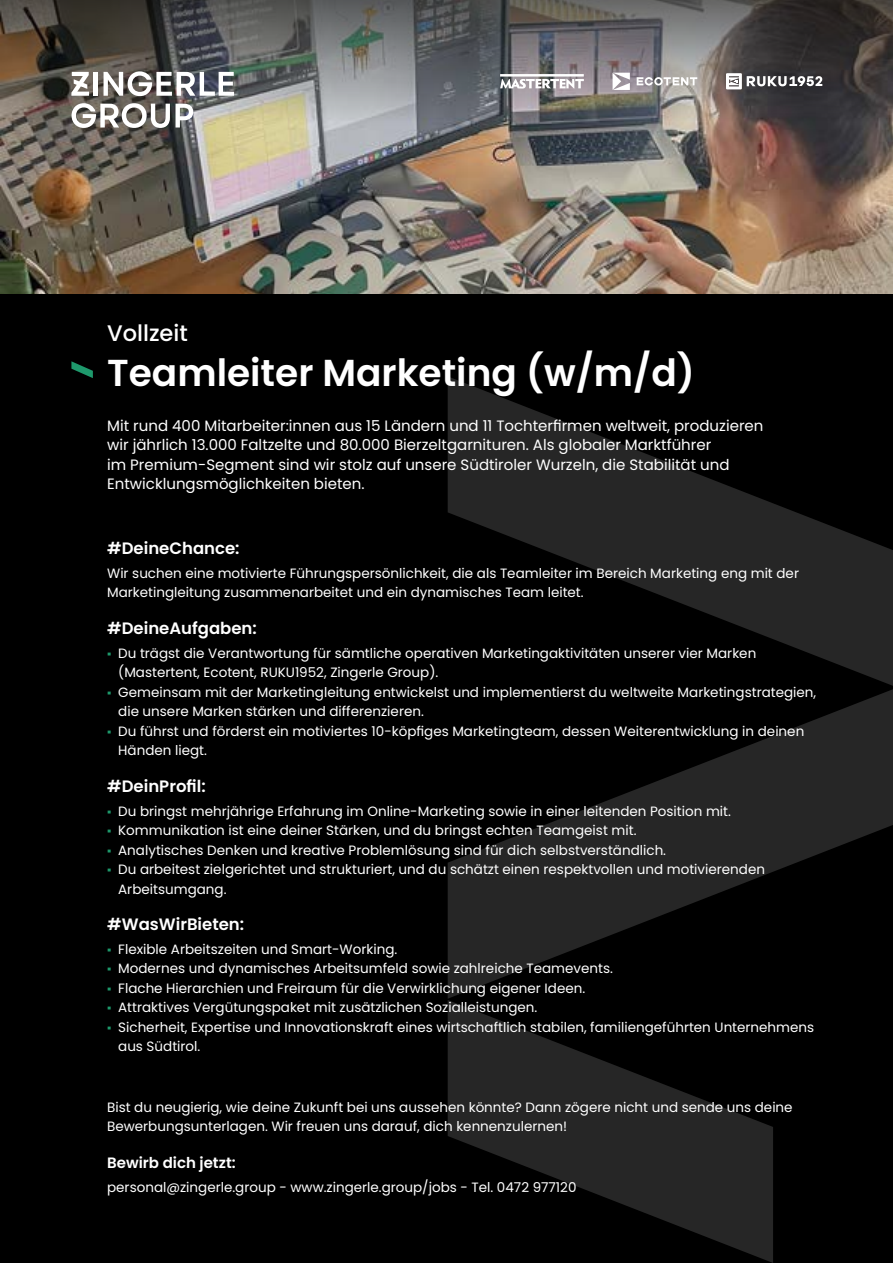
<style>
.page{position:relative;width:893px;height:1263px;background:#000}
.page>*{position:absolute;margin:0;border:0;box-sizing:border-box;transform-origin:0 0}
.t1{font:600 37.5px "Poppins";color:#fff}
.t2{font:500 22.5px "Poppins";color:#fff}
.t3{font:600 16.5px "Poppins";color:#fff}
.t4{font:15px/19.5px "Poppins";color:#fff}
.t5{font:600 15px "Poppins";color:#fff}
.t6{font:13.5px/19.5px "Poppins";color:#fff}
.s1{font-weight:900;color:#1e996c}
</style>
<div class="page">
<svg style="left:448px;top:1000px;width:325px;height:263px;fill:#262626"></svg>
<svg style="left:448px;top:376px;width:445px;height:310px"></svg>
<svg style="left:448px;top:689px;width:445px;height:310px"></svg>
<img style="left:0;top:120px;width:893px;height:174px">
<svg style="left:0;top:0;width:893px;height:120px"></svg>
<svg style="left:71px;top:72px;width:18px;height:24px"></svg>
<div style="left:93px;top:72px;width:5px;height:24px;background:#fff"></div>
<svg style="left:104px;top:71px;width:130px;height:25px"></svg>
<svg style="left:72px;top:103px;width:98px;height:25px"></svg>
<svg style="left:176px;top:104px;width:17px;height:23px"></svg>
<svg style="left:500px;top:74px;width:84px;height:15px"></svg>
<svg style="left:726px;top:73px;width:96px;height:16px"></svg>
<svg style="left:637px;top:77px;width:60px;height:9px"></svg>
<svg style="left:613px;top:73px;width:17px;height:17px"></svg>
<svg style="left:71px;top:361px;width:22px;height:17px"></svg>
<h2 class="t2" style="left:107px;top:320px;width:82px">Vollzeit</h2>
<h1 class="t1" style="left:107px;top:351px;width:589px">Teamleiter Marketing (w/m/d)</h1>
<p class="t4" style="left:107px;top:416px;width:658px">Mit rund 400 Mitarbeiter:innen aus 15 Ländern und 11 Tochterfirmen weltweit, produzieren wir jährlich 13.000 Faltzelte und 80.000 Bierzeltgarnituren. Als globaler Marktführer<br>im Premium-Segment sind wir stolz auf unsere Südtiroler Wurzeln, die Stabilität und Entwicklungsmöglichkeiten bieten.</p>
<p class="t3" style="left:107px;top:539px;width:134px">#DeineChance:</p>
<p class="t6" style="left:107px;top:563px;width:693px">Wir suchen eine motivierte Führungspersönlichkeit, die als Teamleiter im Bereich Marketing eng mit der<br>Marketingleitung zusammenarbeitet und ein dynamisches Team leitet.</p>
<p class="t3" style="left:107px;top:619px;width:151px">#DeineAufgaben:</p>
<p class="t6" style="left:107px;top:643px;width:651px"><span class="s1">Ќ</span> Du trägst die Verantwortung für sämtliche operativen Marketingaktivitäten unserer vier Marken</p>
<p class="t6" style="left:118px;top:663px;width:322px">(Mastertent, Ecotent, RUKU1952, Zingerle Group).</p>
<p class="t6" style="left:107px;top:682px;width:711px"><span class="s1">Ќ</span> Gemeinsam mit der Marketingleitung entwickelst und implementierst du weltweite Marketingstrategien,</p>
<p class="t6" style="left:118px;top:702px;width:307px">die unsere Marken stärken und differenzieren.</p>
<p class="t6" style="left:107px;top:721px;width:699px"><span class="s1">Ќ</span> Du führst und förderst ein motiviertes 10-köpfiges Marketingteam, dessen Weiterentwicklung in deinen</p>
<p class="t6" style="left:118px;top:741px;width:90px">Händen liegt.</p>
<p class="t3" style="left:107px;top:776px;width:100px">#DeinProfil:</p>
<p class="t6" style="left:107px;top:801px;width:625px"><span class="s1">Ќ</span> Du bringst mehrjährige Erfahrung im Online-Marketing sowie in einer leitenden Position mit.</p>
<p class="t6" style="left:107px;top:820px;width:531px"><span class="s1">Ќ</span> Kommunikation ist eine deiner Stärken, und du bringst echten Teamgeist mit.</p>
<p class="t6" style="left:107px;top:840px;width:560px"><span class="s1">Ќ</span> Analytisches Denken und kreative Problemlösung sind für dich selbstverständlich.</p>
<p class="t6" style="left:107px;top:859px;width:659px"><span class="s1">Ќ</span> Du arbeitest zielgerichtet und strukturiert, und du schätzt einen respektvollen und motivierenden</p>
<p class="t6" style="left:118px;top:879px;width:110px">Arbeitsumgang.</p>
<p class="t3" style="left:107px;top:915px;width:139px">#WasWirBieten:</p>
<p class="t6" style="left:107px;top:939px;width:292px"><span class="s1">Ќ</span> Flexible Arbeitszeiten und Smart-Working.</p>
<p class="t6" style="left:107px;top:959px;width:507px"><span class="s1">Ќ</span> Modernes und dynamisches Arbeitsumfeld sowie zahlreiche Teamevents.</p>
<p class="t6" style="left:107px;top:978px;width:480px"><span class="s1">Ќ</span> Flache Hierarchien und Freiraum für die Verwirklichung eigener Ideen.</p>
<p class="t6" style="left:107px;top:998px;width:432px"><span class="s1">Ќ</span> Attraktives Vergütungspaket mit zusätzlichen Sozialleistungen.</p>
<p class="t6" style="left:107px;top:1017px;width:709px"><span class="s1">Ќ</span> Sicherheit, Expertise und Innovationskraft eines wirtschaftlich stabilen, familiengeführten Unternehmens</p>
<p class="t6" style="left:118px;top:1037px;width:84px">aus Südtirol.</p>
<p class="t6" style="left:107px;top:1097px;width:687px">Bist du neugierig, wie deine Zukunft bei uns aussehen könnte? Dann zögere nicht und sende uns deine<br>Bewerbungsunterlagen. Wir freuen uns darauf, dich kennenzulernen!</p>
<p class="t5" style="left:107px;top:1154px;width:130px">Bewirb dich jetzt:</p>
<p class="t6" style="left:107px;top:1177px;width:471px">personal@zingerle.group - www.zingerle.group/jobs - Tel. 0472 977120</p>
</div>
